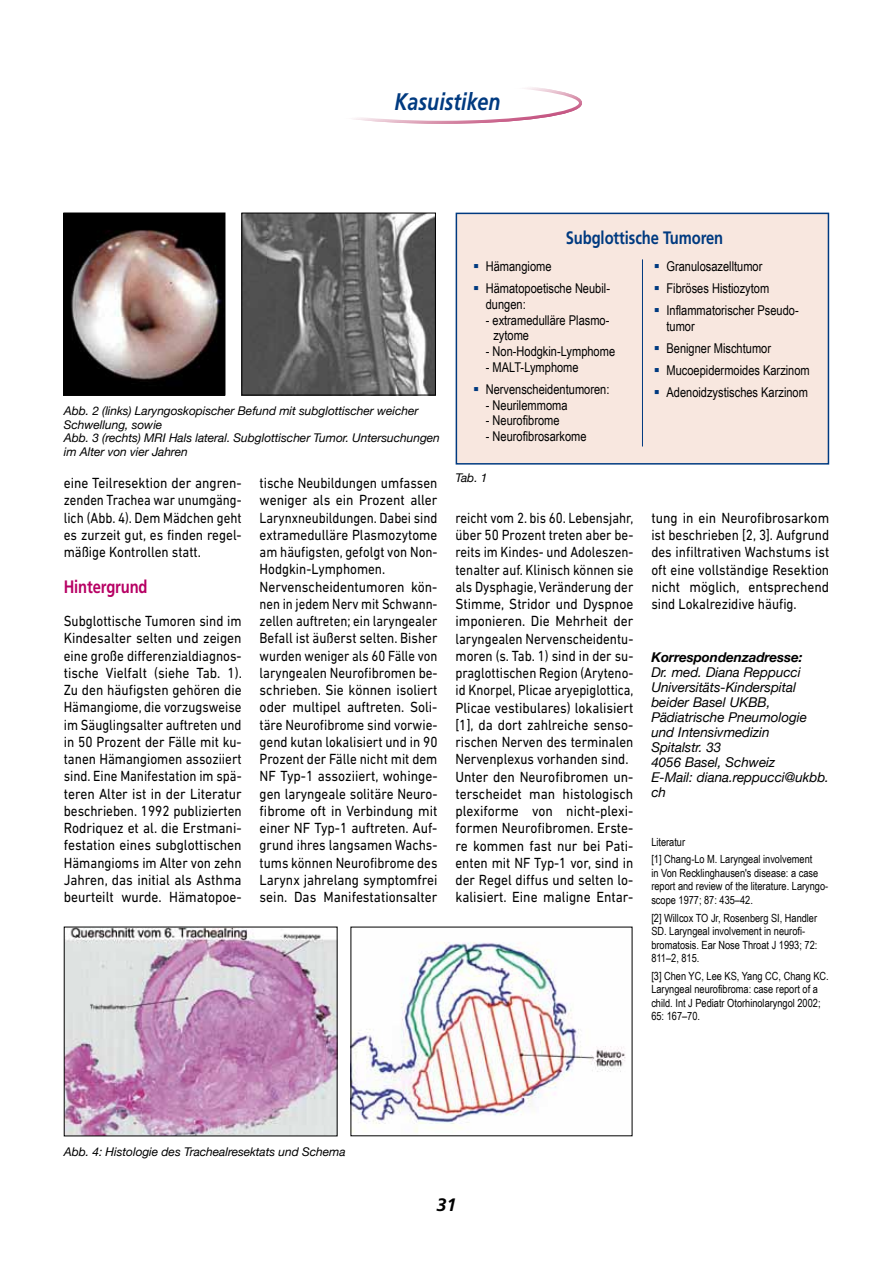
<style>
.page{position:relative;width:893px;height:1263px;background:#fff}
.page>*{position:absolute;margin:0;border:0;box-sizing:border-box;transform-origin:0 0}
.t1{font:italic 700 24px "Frutiger";color:#003a80;scale:.82 1}
.t2{font:700 18px "Frutiger";letter-spacing:-.005em;color:#003a80;scale:.82 1}
.t3{font:700 18px "Frutiger";letter-spacing:-.01em;color:#b70064;scale:.82 1}
.t4{font:italic 700 18px "Frutiger";color:#000}
.t5{font:15px/17.2px "DIN Next LT Pro";color:#000;scale:.89 1}
.t6{font:15px/17.2px "DIN Next LT Pro";color:#000;scale:.87 1}
.t7{font:15px/17.2px "DIN Next LT Pro";color:#000;text-align:justify;scale:.88 1}
.t8{font:15px/17.2px "DIN Next LT Pro";color:#000;text-align:justify;scale:.91 1}
.t9{font:13.5px/15.8px "Arial Narrow";color:#000}
.t10{font:italic 13.5px/15px "Helvetica Neue";letter-spacing:-.005em;color:#000}
.t11{font:italic 700 13.5px "Helvetica Neue";letter-spacing:-.005em;color:#000}
.t12{font:italic 12px/13.5px "Helvetica Neue";letter-spacing:-.005em;color:#000}
.t13{font:11.25px/13.5px "Arial Narrow";color:#000}
.s1{color:#003a80}
</style>
<div class="page">
<div style="left:302px;top:82px;width:280px;height:42px;border:3px solid #fff;border-radius:50%"></div>
<img style="left:66px;top:929px;width:270px;height:205px">
<img style="left:65px;top:215px;width:158px;height:178px">
<div style="left:63px;top:213px;width:162px;height:182px;border:1px solid #000"></div>
<img style="left:352px;top:942px;width:274px;height:191px">
<img style="left:243px;top:215px;width:191px;height:178px">
<div style="left:241px;top:213px;width:195px;height:182px;border:1px solid #000"></div>
<div style="left:456px;top:213px;width:373px;height:252px;background:#f8e7df;border:2px solid #003a80"></div>
<hr style="left:642px;top:259px;width:1px;height:187px;background:#003a80">
<h1 class="t1" style="left:388px;top:88px;width:145px">Aus den AGs</h1>
<h1 class="t1" style="left:394px;top:88px;width:131px">Kasuistiken</h1>
<p class="t2" style="left:566px;top:227px;width:194px">Subglottische Tumoren</p>
<p class="t12" style="left:64px;top:404px;width:378px">Abb. 2 (links) Laryngoskopischer Befund mit subglottischer weicher Schwellung, sowie<br>Abb. 3 (rechts) MRI Hals lateral. Subglottischer Tumor. Untersuchungen im Alter von vier Jahren</p>
<p class="t8" style="left:64px;top:474px;width:197px">eine Teilresektion der angren&shy;zenden Trachea war unumgäng&shy;lich (Abb. 4). Dem Mädchen geht es zurzeit gut, es finden regel&shy;mäßige Kontrollen statt.</p>
<p class="t3" style="left:64px;top:576px;width:104px">Hintergrund</p>
<p class="t7" style="left:64px;top:612px;width:204px">Subglottische Tumoren sind im Kindesalter selten und zeigen eine große differenzialdiagnos&shy;tische Vielfalt (siehe Tab. 1).<br>Zu den häufigsten gehören die Hämangiome, die vorzugsweise im Säuglingsalter auftreten und in 50 Prozent der Fälle mit ku&shy;tanen Hämangiomen assoziiert sind. Eine Manifestation im spä&shy;teren Alter ist in der Literatur beschrieben. 1992 publizierten Rodriquez et al. die Erstmani&shy;festation eines subglottischen Hämangioms im Alter von zehn Jahren, das initial als Asthma beurteilt wurde. Hämatopoe-</p>
<p class="t5" style="left:260px;top:474px;width:201px">tische Neubildungen umfassen weniger als ein Prozent aller<br>Larynxneubildungen. Dabei sind extramedulläre Plasmozytome am häufigsten, gefolgt von Non-<br>Hodgkin-Lymphomen.<br>Nervenscheidentumoren kön&shy;nen in jedem Nerv mit Schwann&shy;zellen auftreten; ein laryngealer<br>Befall ist äußerst selten. Bisher wurden weniger als 60 Fälle von laryngealen Neurofibromen be&shy;schrieben. Sie können isoliert oder multipel auftreten. Soli&shy;täre Neurofibrome sind vorwie&shy;gend kutan lokalisiert und in 90<br>Prozent der Fälle nicht mit dem<br>NF Typ-1 assoziiert, wohinge&shy;gen laryngeale solitäre Neuro&shy;fibrome oft in Verbindung mit einer NF Typ-1 auftreten. Auf&shy;grund ihres langsamen Wachs&shy;tums können Neurofibrome des<br>Larynx jahrelang symptomfrei sein. Das Manifestationsalter</p>
<p class="t9" style="left:473px;top:258px;width:80px"><span class="s1">▪</span> Hämangiome</p>
<p class="t9" style="left:486px;top:280px;width:126px;text-indent:-13px"><span class="s1">▪</span> Hämatopoetische Neubil&shy;dungen:</p>
<p class="t9" style="left:493px;top:311px;width:118px;text-indent:-8px">- extramedulläre Plasmo&shy;zytome</p>
<p class="t9" style="left:486px;top:343px;width:131px">- Non-Hodgkin-Lymphome</p>
<p class="t9" style="left:486px;top:359px;width:94px">- MALT-Lymphome</p>
<p class="t9" style="left:473px;top:381px;width:138px"><span class="s1">▪</span> Nervenscheidentumoren:</p>
<p class="t9" style="left:486px;top:396px;width:83px">- Neurilemmoma</p>
<p class="t9" style="left:486px;top:412px;width:75px">- Neurofibrome</p>
<p class="t9" style="left:486px;top:428px;width:102px">- Neurofibrosarkome</p>
<p class="t12" style="left:456px;top:471px;width:33px">Tab. 1</p>
<p class="t9" style="left:654px;top:258px;width:110px"><span class="s1">▪</span> Granulosazelltumor</p>
<p class="t9" style="left:654px;top:280px;width:117px"><span class="s1">▪</span> Fibröses Histiozytom</p>
<p class="t9" style="left:666px;top:302px;width:134px;text-indent:-13px"><span class="s1">▪</span> Inflammatorischer Pseudo&shy;tumor</p>
<p class="t9" style="left:654px;top:340px;width:119px"><span class="s1">▪</span> Benigner Mischtumor</p>
<p class="t9" style="left:654px;top:362px;width:158px"><span class="s1">▪</span> Mucoepidermoides Karzinom</p>
<p class="t9" style="left:654px;top:384px;width:156px"><span class="s1">▪</span> Adenoidzystisches Karzinom</p>
<p class="t6" style="left:455px;top:509px;width:206px">reicht vom 2. bis 60. Lebensjahr, über 50 Prozent treten aber be&shy;reits im Kindes- und Adoleszen&shy;tenalter auf. Klinisch können sie als Dysphagie, Veränderung der<br>Stimme, Stridor und Dyspnoe imponieren. Die Mehrheit der laryngealen Nervenscheidentu&shy;moren (s. Tab. 1) sind in der su&shy;praglottischen Region (Aryteno&shy;id Knorpel, Plicae aryepiglottica,<br>Plicae vestibulares) lokalisiert [1], da dort zahlreiche senso&shy;rischen Nerven des terminalen<br>Nervenplexus vorhanden sind.<br>Unter den Neurofibromen un&shy;terscheidet man histologisch plexiforme von nicht-plexi&shy;formen Neurofibromen. Erste&shy;re kommen fast nur bei Pati&shy;enten mit NF Typ-1 vor, sind in der Regel diffus und selten lo&shy;kalisiert. Eine maligne Entar-</p>
<p class="t8" style="left:651px;top:509px;width:197px">tung in ein Neurofibrosarkom ist beschrieben [2, 3]. Aufgrund des infiltrativen Wachstums ist oft eine vollständige Resektion nicht möglich, entsprechend sind Lokalrezidive häufig.</p>
<p class="t11" style="left:651px;top:648px;width:153px">Korrespondenzadresse:</p>
<p class="t10" style="left:651px;top:664px;width:179px">Dr. med. Diana Reppucci<br>Universitäts-Kinderspital beider Basel UKBB,<br>Pädiatrische Pneumologie und Intensivmedizin<br>Spitalstr. 33<br>4056 Basel, Schweiz<br>E-Mail: diana.reppucci@ukbb. ch</p>
<p class="t13" style="left:651px;top:832px;width:163px;line-height:17.7px">Literatur<br>[1] Chang-Lo M. Laryngeal involvement</p>
<p class="t13" style="left:651px;top:866px;width:178px">in Von Recklinghausen's disease: a case report and review of the literature. Laryngo&shy;scope 1977; 87: 435–42.</p>
<p class="t13" style="left:651px;top:910px;width:167px">[2] Willcox TO Jr, Rosenberg SI, Handler<br>SD. Laryngeal involvement in neurofi&shy;bromatosis. Ear Nose Throat J 1993; 72:<br>811–2, 815.</p>
<p class="t13" style="left:651px;top:969px;width:179px">[3] Chen YC, Lee KS, Yang CC, Chang KC.<br>Laryngeal neurofibroma: case report of a child. Int J Pediatr Otorhinolaryngol 2002; 65: 167–70.</p>
<p class="t12" style="left:64px;top:1145px;width:283px">Abb. 4: Histologie des Trachealresektats und Schema</p>
<p class="t4" style="left:436px;top:1194px;width:22px">31</p>
</div>
